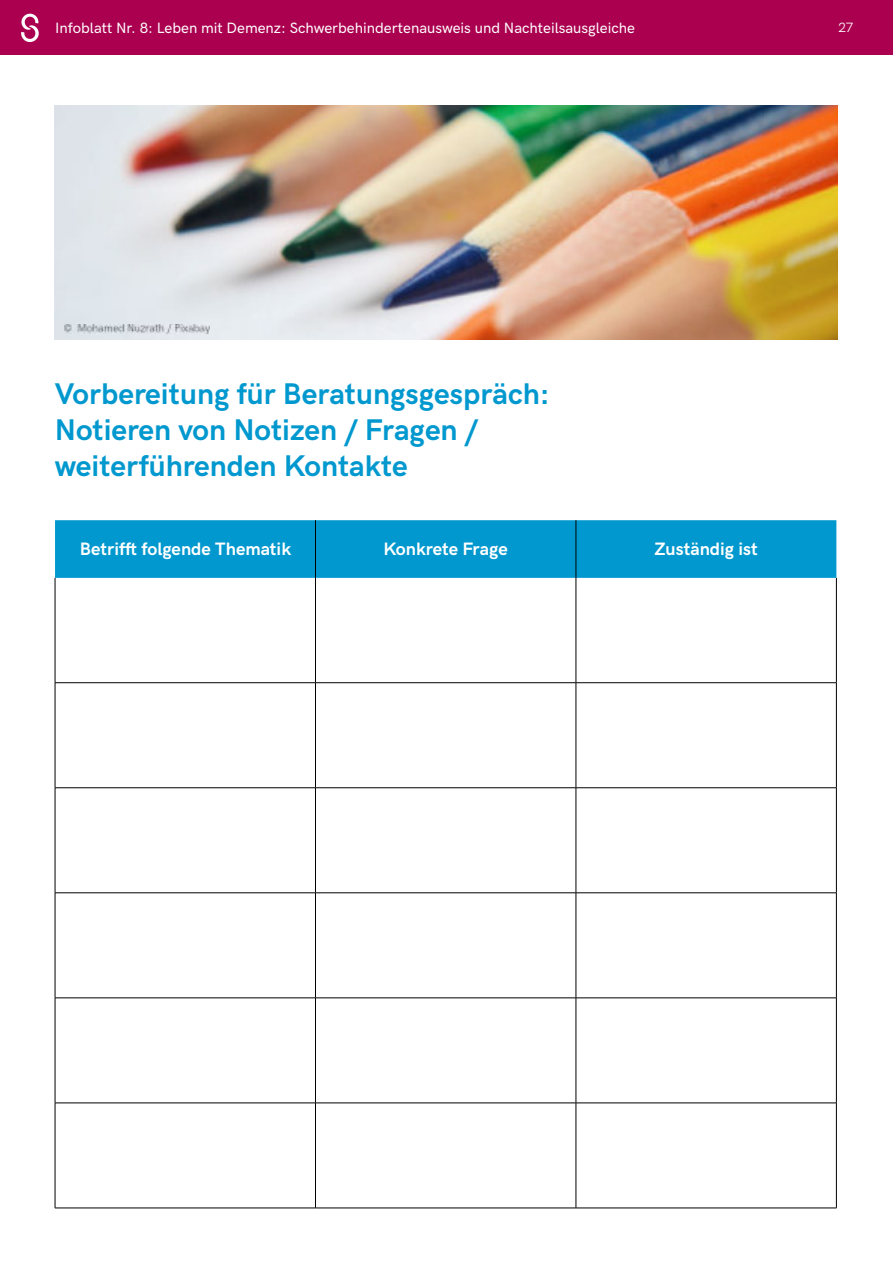
<style>
.page{position:relative;width:893px;height:1263px;background:#fff}
.page>*{position:absolute;margin:0;border:0;box-sizing:border-box;transform-origin:0 0}
.t1{font:700 30px/36px "HK Grotesk";color:#0098ce}
.t2{font:700 18px "HK Grotesk";color:#fff}
.t3{font:500 15px "HK Grotesk";color:#fff}
.t4{font:13.5px "HK Grotesk";color:#fff}
</style>
<div class="page">
<div style="left:0;top:0;width:893px;height:55px;background:#ab004f"></div>
<svg style="left:21px;top:14px;width:18px;height:28px"></svg>
<div style="left:55px;top:520px;width:781px;height:58px;background:#0098ce"></div>
<hr style="left:315px;top:520px;width:1px;height:58px;background:#000">
<hr style="left:576px;top:520px;width:1px;height:58px;background:#000">
<hr style="left:55px;top:578px;width:1px;height:104px;background:#000">
<hr style="left:315px;top:578px;width:1px;height:104px;background:#000">
<hr style="left:576px;top:578px;width:1px;height:104px;background:#000">
<hr style="left:836px;top:578px;width:1px;height:104px;background:#000">
<hr style="left:55px;top:682px;width:260px;height:1px;background:#000">
<hr style="left:55px;top:683px;width:1px;height:104px;background:#000">
<hr style="left:315px;top:682px;width:261px;height:1px;background:#000">
<hr style="left:315px;top:683px;width:1px;height:104px;background:#000">
<hr style="left:576px;top:682px;width:261px;height:1px;background:#000">
<hr style="left:576px;top:683px;width:1px;height:104px;background:#000">
<hr style="left:836px;top:683px;width:1px;height:104px;background:#000">
<hr style="left:55px;top:787px;width:260px;height:1px;background:#000">
<hr style="left:55px;top:788px;width:1px;height:105px;background:#000">
<hr style="left:315px;top:787px;width:261px;height:1px;background:#000">
<hr style="left:315px;top:788px;width:1px;height:105px;background:#000">
<hr style="left:576px;top:787px;width:261px;height:1px;background:#000">
<hr style="left:576px;top:788px;width:1px;height:105px;background:#000">
<hr style="left:836px;top:788px;width:1px;height:105px;background:#000">
<hr style="left:55px;top:892px;width:260px;height:1px;background:#000">
<hr style="left:55px;top:893px;width:1px;height:105px;background:#000">
<hr style="left:315px;top:892px;width:261px;height:1px;background:#000">
<hr style="left:315px;top:893px;width:1px;height:105px;background:#000">
<hr style="left:576px;top:892px;width:261px;height:1px;background:#000">
<hr style="left:576px;top:893px;width:1px;height:105px;background:#000">
<hr style="left:836px;top:893px;width:1px;height:105px;background:#000">
<hr style="left:55px;top:997px;width:260px;height:1px;background:#000">
<hr style="left:55px;top:998px;width:1px;height:105px;background:#000">
<hr style="left:315px;top:997px;width:261px;height:1px;background:#000">
<hr style="left:315px;top:998px;width:1px;height:105px;background:#000">
<hr style="left:576px;top:997px;width:261px;height:1px;background:#000">
<hr style="left:576px;top:998px;width:1px;height:105px;background:#000">
<hr style="left:836px;top:998px;width:1px;height:105px;background:#000">
<hr style="left:55px;top:1103px;width:260px;height:1px;background:#000">
<hr style="left:55px;top:1103px;width:1px;height:105px;background:#000">
<hr style="left:315px;top:1103px;width:261px;height:1px;background:#000">
<hr style="left:315px;top:1103px;width:1px;height:105px;background:#000">
<hr style="left:576px;top:1103px;width:261px;height:1px;background:#000">
<hr style="left:576px;top:1103px;width:1px;height:105px;background:#000">
<hr style="left:836px;top:1103px;width:1px;height:105px;background:#000">
<hr style="left:55px;top:1208px;width:260px;height:1px;background:#000">
<hr style="left:315px;top:1208px;width:261px;height:1px;background:#000">
<hr style="left:576px;top:1208px;width:261px;height:1px;background:#000">
<img style="left:55px;top:106px;width:783px;height:234px">
<img style="left:64px;top:324px;width:146px;height:10px">
<p class="t3" style="left:55px;top:22px;width:581px">Infoblatt Nr. 8: Leben mit Demenz: Schwerbehindertenausweis und Nachteilsausgleiche</p>
<p class="t4" style="left:838px;top:23px;width:17px">27</p>
<p class="t1" style="left:55px;top:380px;width:496px">Vorbereitung für Beratungsgespräch:<br>Notieren von Notizen / Fragen / weiterführenden Kontakte</p>
<p class="t2" style="left:80px;top:543px;width:213px">Betrifft folgende Thematik</p>
<p class="t2" style="left:384px;top:543px;width:126px">Konkrete Frage</p>
<p class="t2" style="left:654px;top:543px;width:105px">Zuständig ist</p>
</div>
